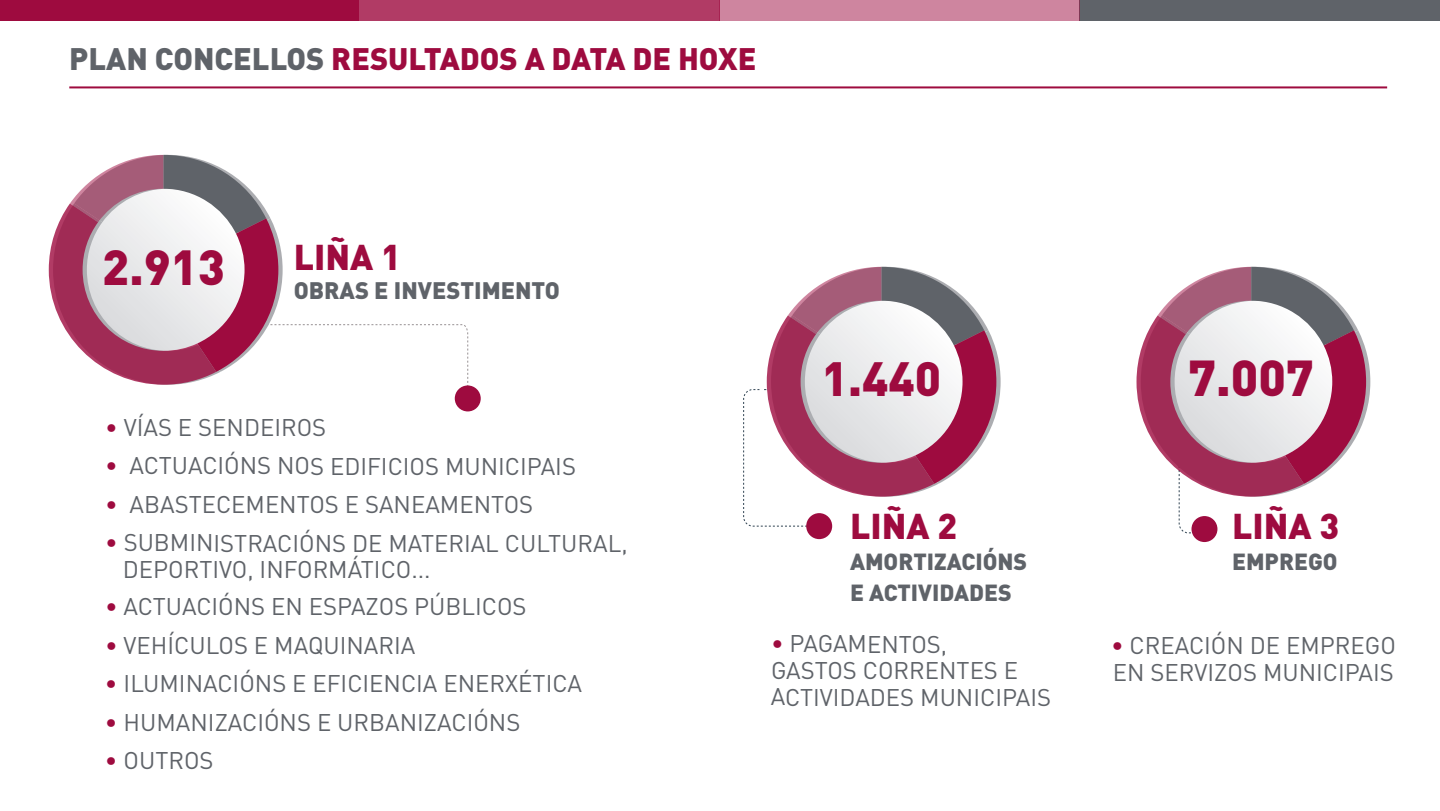
<style>
.page{position:relative;width:1440px;height:811px;background:#fff}
.page>*{position:absolute;margin:0;border:0;box-sizing:border-box;transform-origin:0 0}
.t1{font:900 49.8px "DIN Pro";color:#9e0b3f}
.t2{font:900 48.6px "DIN Pro";color:#9e0b3f}
.t3{font:900 47.4px "DIN Pro";color:#9e0b3f}
.t4{font:900 35.4px "DIN Pro";color:#9e0b3f}
.t5{font:900 30.8px "DIN Pro";color:#9e0b3f}
.t6{font:23.8px/26.4px "DIN Pro";color:#5f6369}
.t7{font:900 23.6px "DIN Pro";color:#5f6369}
.t8{font:900 23px/30.8px "DIN Pro";color:#5f6369}
.s1{color:#5f6369}
.s2{color:#9e0b3f}
</style>
<div class="page">
<hr style="left:69px;top:86px;width:1318px;height:2px;background:#9e0b3f">
<div style="left:0;top:0;width:359px;height:21px;background:#9e0b3f"></div>
<div style="left:359px;top:0;width:360px;height:21px;background:#b13b65"></div>
<div style="left:1080px;top:0;width:360px;height:21px;background:#5f6369"></div>
<div style="left:719px;top:0;width:361px;height:21px;background:#ce859f"></div>
<svg style="left:49px;top:155px;width:420px;height:243px"></svg>
<div style="left:806px;top:513px;width:26px;height:26px;background:#9e0b3f;border-radius:50%"></div>
<div style="left:1192px;top:516px;width:25px;height:25px;background:#9e0b3f;border-radius:50%"></div>
<div style="left:455px;top:385px;width:26px;height:26px;background:#9e0b3f;border-radius:50%"></div>
<svg style="left:743px;top:267px;width:258px;height:259px"></svg>
<svg style="left:1137px;top:267px;width:233px;height:266px"></svg>
<p class="t5" style="left:69px;top:38px;width:689px"><span class="s1">PLAN CONCELLOS</span> RESULTADOS A DATA DE HOXE</p>
<h2 class="t2" style="left:102px;top:234px;width:124px">2.913</h2>
<h3 class="t4" style="left:294px;top:233px;width:109px">LIÑA 1</h3>
<p class="t7" style="left:294px;top:274px;width:268px">OBRAS E INVESTIMENTO</p>
<p class="t6" style="left:105px;top:413px;width:223px"><span class="s2">•</span> VÍAS E SENDEIROS</p>
<p class="t6" style="left:105px;top:451px;width:472px"><span class="s2">•</span> ACTUACIÓNS NOS EDIFICIOS MUNICIPAIS</p>
<p class="t6" style="left:105px;top:490px;width:430px"><span class="s2">•</span> ABASTECEMENTOS E SANEAMENTOS</p>
<p class="t6" style="left:123px;top:528px;width:506px;text-indent:-18px"><span class="s2">•</span> SUBMINISTRACIÓNS DE MATERIAL CULTURAL,<br>DEPORTIVO, INFORMÁTICO...</p>
<p class="t6" style="left:105px;top:592px;width:423px"><span class="s2">•</span> ACTUACIÓNS EN ESPAZOS PÚBLICOS</p>
<p class="t6" style="left:105px;top:630px;width:312px"><span class="s2">•</span> VEHÍCULOS E MAQUINARIA</p>
<p class="t6" style="left:105px;top:669px;width:478px"><span class="s2">•</span> ILUMINACIÓNS E EFICIENCIA ENERXÉTICA</p>
<p class="t6" style="left:105px;top:707px;width:417px"><span class="s2">•</span> HUMANIZACIÓNS E URBANIZACIÓNS</p>
<p class="t6" style="left:105px;top:746px;width:110px"><span class="s2">•</span> OUTROS</p>
<h3 class="t3" style="left:822px;top:347px;width:121px">1.440</h3>
<h1 class="t1" style="left:1189px;top:344px;width:127px">7.007</h1>
<h3 class="t4" style="left:850px;top:502px;width:109px">LIÑA 2</h3>
<p class="t8" style="left:850px;top:545px;width:179px">AMORTIZACIÓNS<br>E ACTIVIDADES</p>
<p class="t6" style="left:771px;top:629px;width:282px"><span class="s2">•</span> PAGAMENTOS,<br>GASTOS CORRENTES E<br>ACTIVIDADES MUNICIPAIS</p>
<h3 class="t4" style="left:1232px;top:502px;width:109px">LIÑA 3</h3>
<p class="t8" style="left:1232px;top:545px;width:107px">EMPREGO</p>
<p class="t6" style="left:1111px;top:631px;width:286px"><span class="s2">•</span> CREACIÓN DE EMPREGO<br>EN SERVIZOS MUNICIPAIS</p>
</div>
